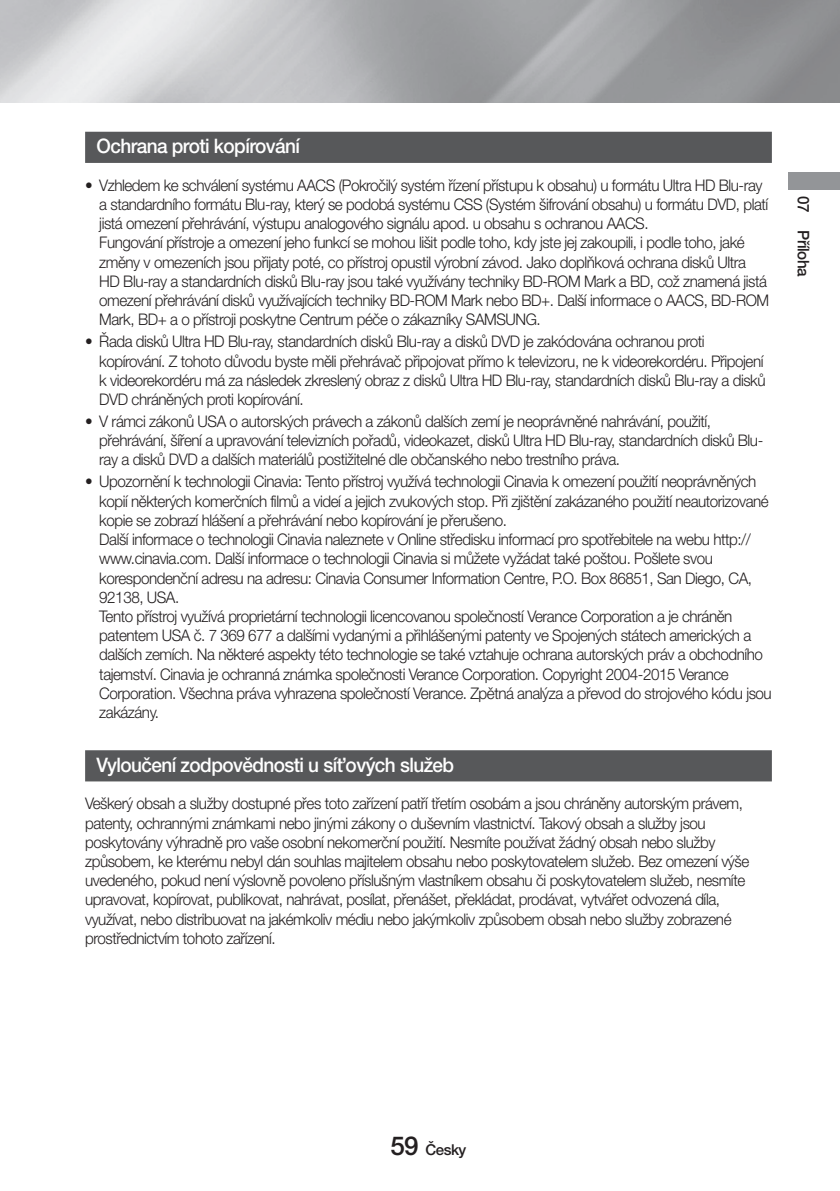
<style>
.page{position:relative;width:840px;height:1191px;background:#fff}
.page>*{position:absolute;margin:0;border:0;box-sizing:border-box;transform-origin:0 0}
.Title_1_box__2012{font:500 20px "Helvetica Neue cp";letter-spacing:-.03em;color:#fff;scale:.95 1}
.Body_basic__2012{font:300 16px/19.2px "Helvetica Neue cp";letter-spacing:-.03em;color:#231f20;scale:.95 1}
.t1{font:500 16px "Helvetica Neue cp";letter-spacing:-.03em;color:#231f20;scale:.95 1}
.t2{font:500 15px "Helvetica Neue cp";letter-spacing:-.03em;color:#231f20}
.s1{font-size:26px}
</style>
<div class="page">
<div style="left:788px;top:172px;width:51px;height:17px;background:#939598"></div>
<div style="left:85px;top:132px;width:686px;height:31px;background:#57585a"></div>
<div style="left:85px;top:750px;width:686px;height:31px;background:#57585a"></div>
<p class="Title_1_box__2012" style="left:96px;top:135px;width:216px">Ochrana proti kopírování</p>
<p class="Body_basic__2012" style="left:99px;top:176px;width:706px;text-indent:-14px">• Vzhledem ke schválení systému AACS (Pokročilý systém řízení přístupu k obsahu) u formátu Ultra HD Blu-ray a standardního formátu Blu-ray, který se podobá systému CSS (Systém šifrování obsahu) u formátu DVD, platí jistá omezení přehrávání, výstupu analogového signálu apod. u obsahu s ochranou AACS.<br>Fungování přístroje a omezení jeho funkcí se mohou lišit podle toho, kdy jste jej zakoupili, i podle toho, jaké změny v omezeních jsou přijaty poté, co přístroj opustil výrobní závod. Jako doplňková ochrana disků Ultra HD Blu-ray a standardních disků Blu-ray jsou také využívány techniky BD-ROM Mark a BD, což znamená jistá omezení přehrávání disků využívajících techniky BD-ROM Mark nebo BD+. Další informace o AACS, BD-ROM Mark, BD+ a o přístroji poskytne Centrum péče o zákazníky SAMSUNG.</p>
<p class="Body_basic__2012" style="left:99px;top:332px;width:702px;text-indent:-14px">• Řada disků Ultra HD Blu-ray, standardních disků Blu-ray a disků DVD je zakódována ochranou proti kopírování. Z tohoto důvodu byste měli přehrávač připojovat přímo k televizoru, ne k videorekordéru. Připojení k videorekordéru má za následek zkreslený obraz z disků Ultra HD Blu-ray, standardních disků Blu-ray a disků DVD chráněných proti kopírování.</p>
<p class="Body_basic__2012" style="left:99px;top:412px;width:700px;text-indent:-14px">• V rámci zákonů USA o autorských právech a zákonů dalších zemí je neoprávněné nahrávání, použití, přehrávání, šíření a upravování televizních pořadů, videokazet, disků Ultra HD Blu-ray, standardních disků Blu&shy;ray a disků DVD a dalších materiálů postižitelné dle občanského nebo trestního práva.</p>
<p class="Body_basic__2012" style="left:99px;top:472px;width:709px;text-indent:-14px">• Upozornění k technologii Cinavia: Tento přístroj využívá technologii Cinavia k omezení použití neoprávněných kopií některých komerčních filmů a videí a jejich zvukových stop. Při zjištění zakázaného použití neautorizované kopie se zobrazí hlášení a přehrávání nebo kopírování je přerušeno.<br>Další informace o technologii Cinavia naleznete v Online středisku informací pro spotřebitele na webu http:// www.cinavia.com. Další informace o technologii Cinavia si můžete vyžádat také poštou. Pošlete svou korespondenční adresu na adresu: Cinavia Consumer Information Centre, P.O. Box 86851, San Diego, CA, 92138, USA.<br>Tento přístroj využívá proprietární technologii licencovanou společností Verance Corporation a je chráněn patentem USA č. 7 369 677 a dalšími vydanými a přihlášenými patenty ve Spojených státech amerických a dalších zemích. Na některé aspekty této technologie se také vztahuje ochrana autorských práv a obchodního tajemství. Cinavia je ochranná známka společnosti Verance Corporation. Copyright 2004-2015 Verance Corporation. Všechna práva vyhrazena společností Verance. Zpětná analýza a převod do strojového kódu jsou zakázány.</p>
<p class="Title_1_box__2012" style="left:96px;top:753px;width:378px">Vyloučení zodpovědnosti u síťových služeb</p>
<p class="Body_basic__2012" style="left:85px;top:794px;width:700px">Veškerý obsah a služby dostupné přes toto zařízení patří třetím osobám a jsou chráněny autorským právem, patenty, ochrannými známkami nebo jinými zákony o duševním vlastnictví. Takový obsah a služby jsou poskytovány výhradně pro vaše osobní nekomerční použití. Nesmíte používat žádný obsah nebo služby způsobem, ke kterému nebyl dán souhlas majitelem obsahu nebo poskytovatelem služeb. Bez omezení výše uvedeného, pokud není výslovně povoleno příslušným vlastníkem obsahu či poskytovatelem služeb, nesmíte upravovat, kopírovat, publikovat, nahrávat, posílat, přenášet, překládat, prodávat, vytvářet odvozená díla, využívat, nebo distribuovat na jakémkoliv médiu nebo jakýmkoliv způsobem obsah nebo služby zobrazené prostřednictvím tohoto zařízení.</p>
<p class="t1" style="left:812px;top:196px;width:86px;rotate:90deg">07 Příloha</p>
<p class="t2" style="left:390px;top:1140px;width:77px"><span class="s1">59</span> Česky</p>
</div>
